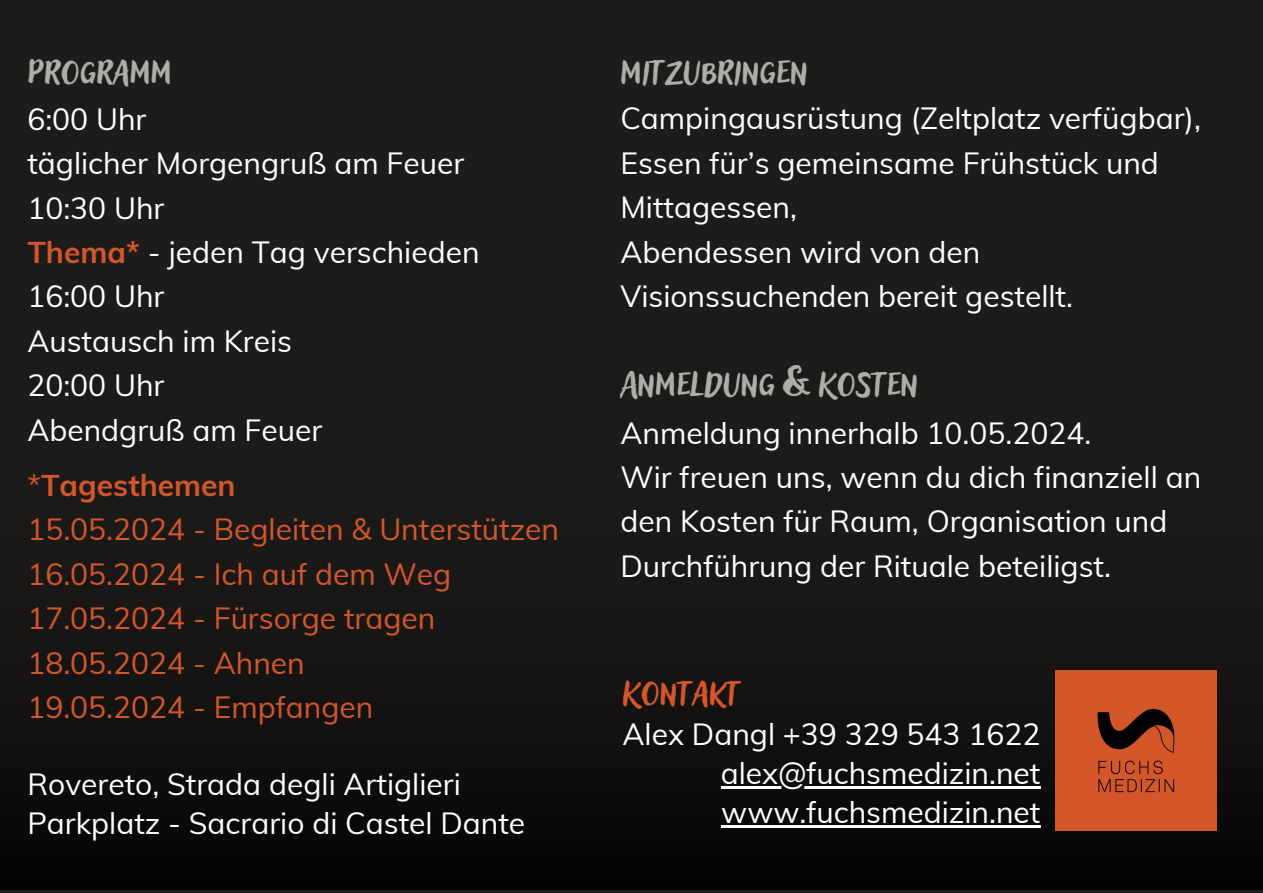
<style>
.page{position:relative;width:1263px;height:893px;background:#1e1c1b}
.page>*{position:absolute;margin:0;border:0;box-sizing:border-box;transform-origin:0 0}
.t1{font:45px "Adlery Pro Blockletter";color:#adaea8}
.t2{font:45px "Adlery Pro Blockletter";color:#d45729}
.t3{font:30px/44.4px "Muli";color:#fff}
.t4{font:30px "Muli";color:#d45729}
.t5{font:700 30px "Muli";color:#d45729}
.s1{font-weight:700;color:#d45729}
.s2{font-weight:400}
</style>
<div class="page">
<img style="left:0;top:670px;width:1263px;height:219px">
<img style="left:1056px;top:670px;width:160px;height:160px">
<hr style="left:721px;top:785px;width:319px;height:3px;background:#fff">
<hr style="left:721px;top:825px;width:319px;height:3px;background:#fff">
<p class="t1" style="left:27px;top:41px;width:146px">Programm</p>
<p class="t3" style="left:27px;top:96px;width:121px">6:00 Uhr</p>
<p class="t3" style="left:27px;top:141px;width:438px">täglicher Morgengruß am Feuer</p>
<p class="t3" style="left:27px;top:185px;width:139px">10:30 Uhr</p>
<p class="t3" style="left:27px;top:229px;width:454px"><span class="s1">Thema*</span> - jeden Tag verschieden</p>
<p class="t3" style="left:27px;top:274px;width:139px">16:00 Uhr</p>
<p class="t3" style="left:27px;top:318px;width:266px">Austausch im Kreis</p>
<p class="t3" style="left:27px;top:363px;width:139px">20:00 Uhr</p>
<p class="t3" style="left:27px;top:407px;width:296px">Abendgruß am Feuer</p>
<p class="t5" style="left:27px;top:466px;width:210px"><span class="s2">*</span>Tagesthemen</p>
<p class="t4" style="left:27px;top:510px;width:533px">15.05.2024 - Begleiten &amp; Unterstützen</p>
<p class="t4" style="left:27px;top:555px;width:425px">16.05.2024 - Ich auf dem Weg</p>
<p class="t4" style="left:27px;top:599px;width:409px">17.05.2024 - Fürsorge tragen</p>
<p class="t4" style="left:27px;top:643px;width:279px">18.05.2024 - Ahnen</p>
<h1 class="t4" style="left:27px;top:688px;width:348px">19.05.2024 - Empfangen</h1>
<p class="t3" style="left:27px;top:761px;width:435px">Rovereto, Strada degli Artiglieri</p>
<p class="t3" style="left:27px;top:800px;width:499px">Parkplatz - Sacrario di Castel Dante</p>
<p class="t1" style="left:620px;top:41px;width:189px">Mitzubringen</p>
<p class="t3" style="left:620px;top:96px;width:582px">Campingausrüstung (Zeltplatz verfügbar),<br>Essen für’s gemeinsame Frühstück und<br>Mittagessen,</p>
<p class="t3" style="left:620px;top:229px;width:454px">Abendessen wird von den<br>Visionssuchenden bereit gestellt.</p>
<h1 class="t1" style="left:620px;top:353px;width:299px">Anmeldung &amp; Kosten</h1>
<p class="t3" style="left:620px;top:410px;width:472px">Anmeldung innerhalb 10.05.2024.</p>
<p class="t3" style="left:620px;top:454px;width:582px">Wir freuen uns, wenn du dich finanziell an den Kosten für Raum, Organisation und<br>Durchführung der Rituale beteiligst.</p>
<p class="t2" style="left:622px;top:662px;width:120px">Kontakt</p>
<p class="t3" style="left:622px;top:711px;width:419px">Alex Dangl +39 329 543 1622</p>
<h1 class="t3" style="left:721px;top:750px;width:321px">alex@fuchsmedizin.net</h1>
<p class="t3" style="left:721px;top:790px;width:321px">www.fuchsmedizin.net</p>
</div>
